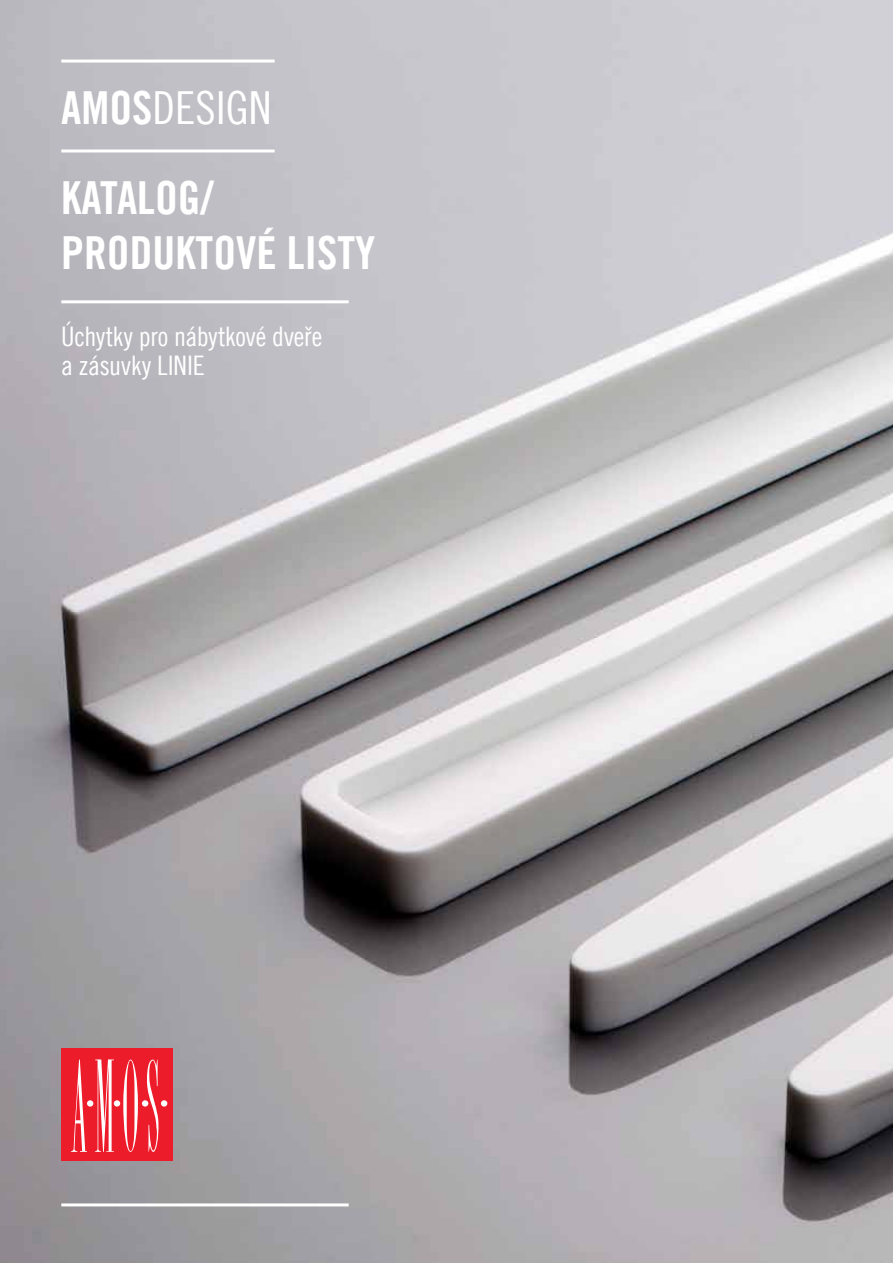
<style>
.page{position:relative;width:893px;height:1263px;background:#fff}
.page>*{position:absolute;margin:0;border:0;box-sizing:border-box;transform-origin:0 0}
.t1{font:45.6px/54.8px "Trade Gothic LT Com Bd Cn 20";color:#fff}
.t2{font:45.6px "Trade Gothic LT Com Cn 18";color:#fff}
.t3{font:27px/28.5px "Trade Gothic LT Com Cn 18";letter-spacing:-.01em;color:#fff}
.s1{font-family:"Trade Gothic LT Com Bd Cn 20"}
</style>
<div class="page">
<img style="left:0;top:0;width:893px;height:1263px">
<hr style="left:61px;top:149px;width:214px;height:3px;background:#fff">
<hr style="left:61px;top:60px;width:214px;height:3px;background:#fff">
<hr style="left:61px;top:300px;width:288px;height:3px;background:#fff">
<hr style="left:61px;top:1203px;width:288px;height:3px;background:#fff">
<div style="left:61px;top:1048px;width:112px;height:113px;background:#ed1c2b"></div>
<svg style="left:71px;top:1059px;width:96px;height:93px"></svg>
<h1 class="t2" style="left:61px;top:80px;width:212px"><span class="s1">AMOS</span>DESIGN</h1>
<h1 class="t1" style="left:61px;top:170px;width:316px">KATALOG/<br>PRODUKTOVÉ LISTY</h1>
<p class="t3" style="left:61px;top:322px;width:263px">Úchytky pro nábytkové dveře a zásuvky LINIE</p>
</div>
